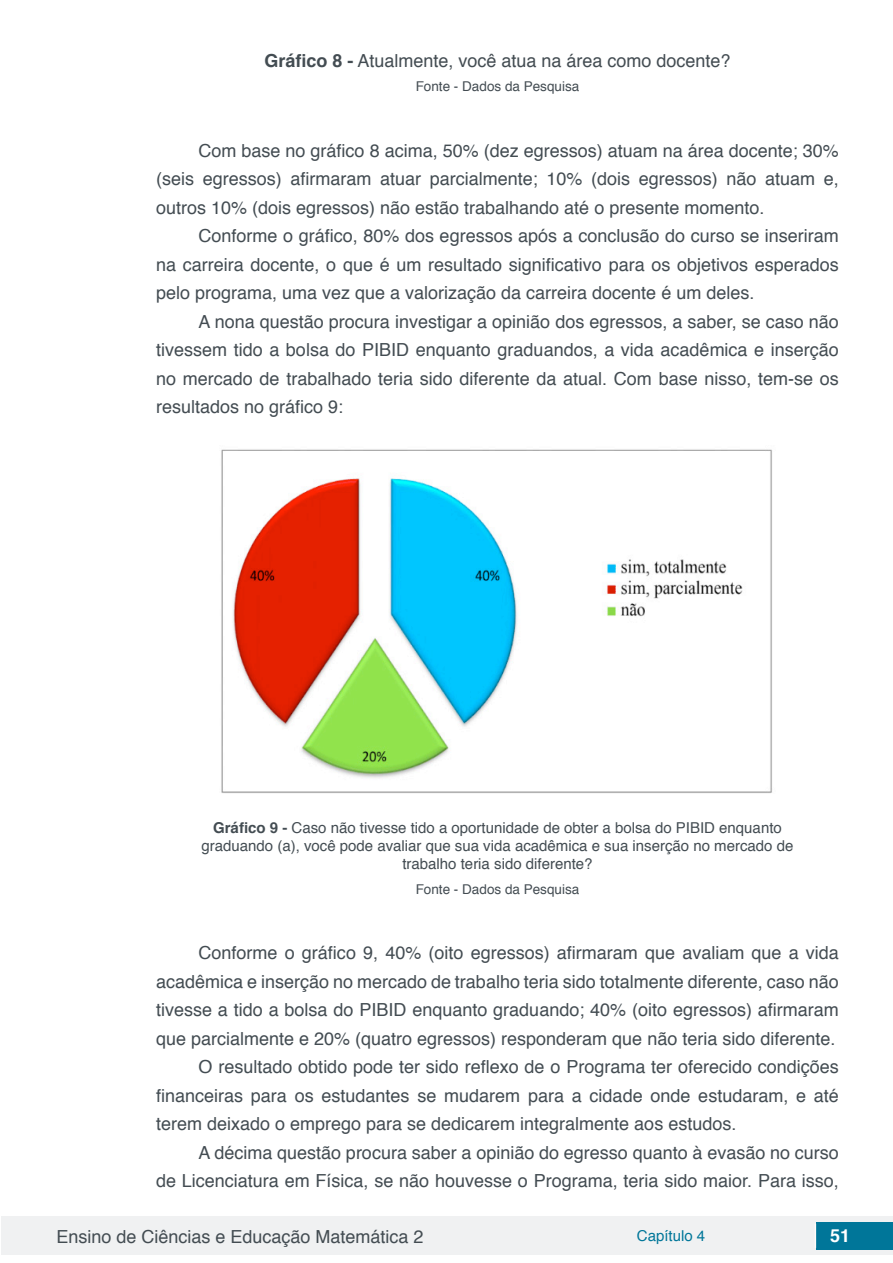
<style>
.page{position:relative;width:893px;height:1263px;background:#fff}
.page>*{position:absolute;margin:0;border:0;box-sizing:border-box;transform-origin:0 0}
.t1{font:18px/28.5px "Helvetica";color:#434c52;text-align:justify}
.t2{font:700 18px "Helvetica";color:#fff}
.t3{font:15px/18px "Helvetica";color:#434c52;text-align:center}
.t4{font:15px "Helvetica";color:#007699}
.t5{font:13.5px "Helvetica";color:#434c52}
.s1{font-weight:700}
</style>
<div class="page">
<div style="left:1px;top:1216px;width:891px;height:38px;background:#f0f1f2"></div>
<div style="left:816px;top:1222px;width:77px;height:27px;background:#007699"></div>
<svg style="left:815px;top:1224px;width:1px;height:24px"></svg>
<img style="left:221px;top:449px;width:551px;height:344px">
<p class="t1" style="left:264px;top:47px;width:468px"><span class="s1">Gráfico 8 -</span> Atualmente, você atua na área como docente?</p>
<p class="t5" style="left:416px;top:76px;width:165px">Fonte - Dados da Pesquisa</p>
<p class="t1" style="left:156px;top:137px;width:684px;text-indent:43px">Com base no gráfico 8 acima, 50% (dez egressos) atuam na área docente; 30% (seis egressos) afirmaram atuar parcialmente; 10% (dois egressos) não atuam e, outros 10% (dois egressos) não estão trabalhando até o presente momento.</p>
<p class="t1" style="left:156px;top:222px;width:684px;text-indent:43px">Conforme o gráfico, 80% dos egressos após a conclusão do curso se inseriram na carreira docente, o que é um resultado significativo para os objetivos esperados pelo programa, uma vez que a valorização da carreira docente é um deles.</p>
<p class="t1" style="left:156px;top:308px;width:684px;text-indent:43px">A nona questão procura investigar a opinião dos egressos, a saber, se caso não tivessem tido a bolsa do PIBID enquanto graduandos, a vida acadêmica e inserção no mercado de trabalhado teria sido diferente da atual. Com base nisso, tem-se os resultados no gráfico 9:</p>
<p class="t3" style="left:201px;top:819px;width:593px"><span class="s1">Gráfico 9 -</span> Caso não tivesse tido a oportunidade de obter a bolsa do PIBID enquanto graduando (a), você pode avaliar que sua vida acadêmica e sua inserção no mercado de trabalho teria sido diferente?</p>
<p class="t5" style="left:416px;top:878px;width:165px">Fonte - Dados da Pesquisa</p>
<p class="t1" style="left:199px;top:939px;width:642px">Conforme o gráfico 9, 40% (oito egressos) afirmaram que avaliam que a vida</p>
<p class="t1" style="left:156px;top:968px;width:684px">acadêmica e inserção no mercado de trabalho teria sido totalmente diferente, caso não</p>
<p class="t1" style="left:156px;top:996px;width:684px">tivesse a tido a bolsa do PIBID enquanto graduando; 40% (oito egressos) afirmaram</p>
<p class="t1" style="left:156px;top:1025px;width:681px">que parcialmente e 20% (quatro egressos) responderam que não teria sido diferente.</p>
<p class="t1" style="left:199px;top:1053px;width:642px">O resultado obtido pode ter sido reflexo de o Programa ter oferecido condições</p>
<p class="t1" style="left:156px;top:1082px;width:684px">financeiras para os estudantes se mudarem para a cidade onde estudaram, e até</p>
<p class="t1" style="left:156px;top:1110px;width:582px">terem deixado o emprego para se dedicarem integralmente aos estudos.</p>
<p class="t1" style="left:199px;top:1139px;width:642px">A décima questão procura saber a opinião do egresso quanto à evasão no curso</p>
<p class="t1" style="left:156px;top:1167px;width:684px">de Licenciatura em Física, se não houvesse o Programa, teria sido maior. Para isso,</p>
<p class="t1" style="left:56px;top:1223px;width:369px">Ensino de Ciências e Educação Matemática 2</p>
<p class="t4" style="left:637px;top:1224px;width:70px">Capítulo 4</p>
<p class="t2" style="left:830px;top:1221px;width:22px">51</p>
</div>
